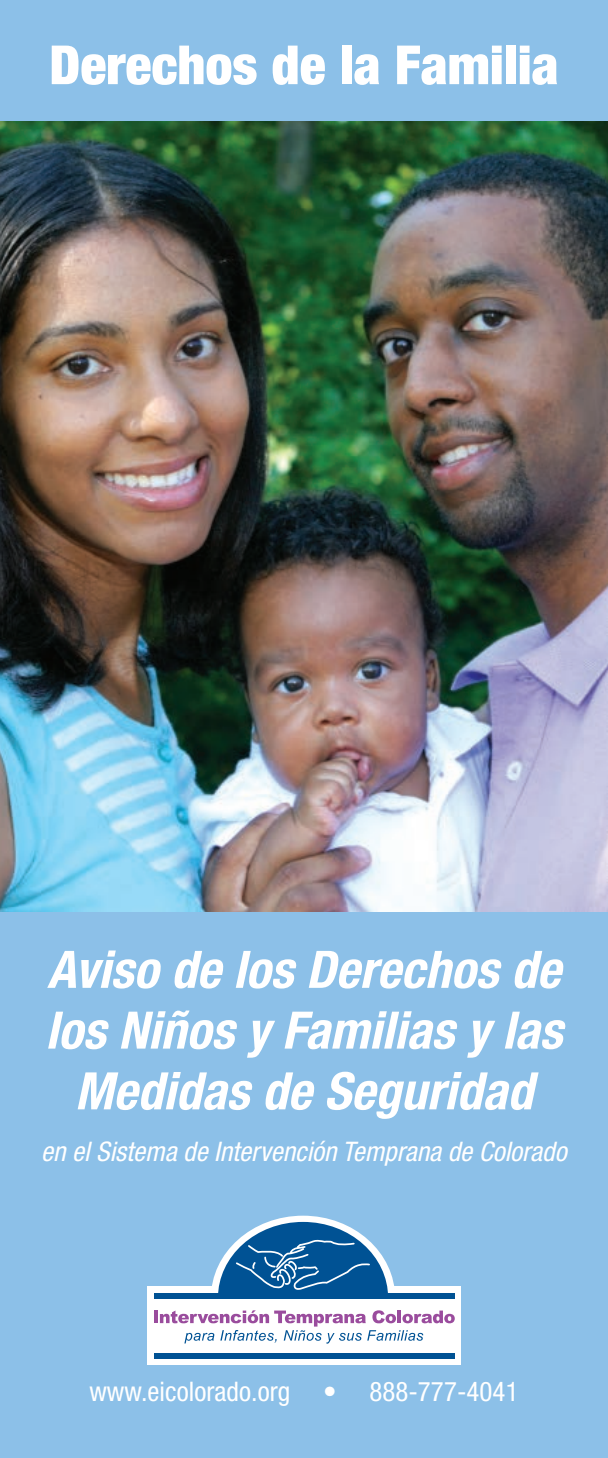
<style>
.page{position:relative;width:608px;height:1458px;background:#8cc0e8}
.page>*{position:absolute;margin:0;border:0;box-sizing:border-box;transform-origin:0 0}
.t1{font:900 condensed 54px "Helvetica Neue";color:#fff}
.t2{font:italic 700 condensed 51.75px/60.8px "Helvetica Neue";color:#fff;text-align:center}
.t3{font:italic condensed 27px "Helvetica Neue";color:#fff}
.t4{font:condensed 27px "Helvetica Neue";color:#fff}
</style>
<div class="page">
<img style="left:0;top:122px;width:608px;height:789px">
<div style="left:147px;top:1287px;width:313px;height:78px;background:#fff"></div>
<div style="left:154px;top:1353px;width:300px;height:6px;background:#005294"></div>
<div style="left:154px;top:1293px;width:300px;height:6px;background:#005294"></div>
<svg style="left:211px;top:1216px;width:184px;height:77px"></svg>
<hr style="left:154px;top:1311px;width:4px;height:12px;background:#9a4c9d">
<svg style="left:160px;top:1310px;width:294px;height:34px"></svg>
<p class="t1" style="left:49px;top:32px;width:510px">Derechos de la Familia</p>
<p class="t2" style="left:45px;top:938px;width:518px">Aviso de los Derechos de los Niños y Familias y las<br>Medidas de Seguridad</p>
<p class="t3" style="left:41px;top:1136px;width:527px">en el Sistema de Intervención Temprana de Colorado</p>
<p class="t4" style="left:89px;top:1376px;width:430px">www.eicolorado.org • 888-777-4041</p>
</div>
